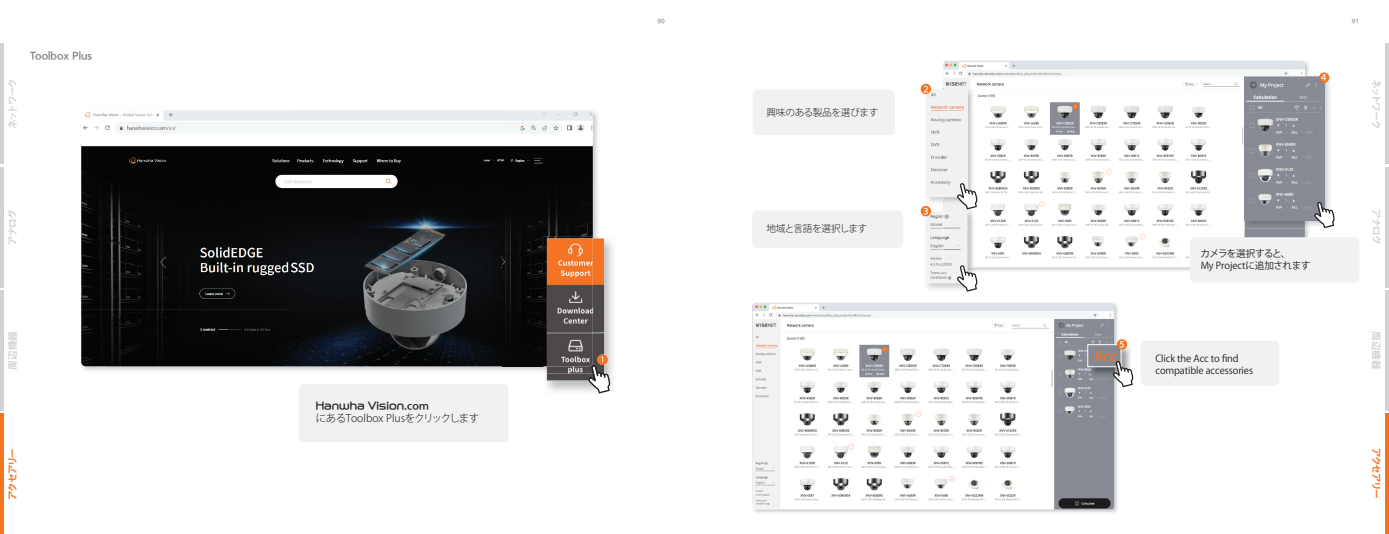
<style>
.page{position:relative;width:1389px;height:534px;background:#fff}
.page>*{position:absolute;margin:0;border:0;box-sizing:border-box;transform-origin:0 0}
.t1{font:13.65px "Hanwha Gothic ROTF";color:#f47321}
.t2{font:300 10.5px "Koz Go Pro";letter-spacing:-.025em;color:#231f20}
.t3{font:10.5px "Hanwha R OTF";color:#231f20}
.t4{font:10.5px "Hanwha Gothic ROTF";color:#808285}
.t5{font:9.62px/11.9px "Koz Go Pro";letter-spacing:-.01em;color:#231f20}
.t6{font:700 9.62px "Koz Go Pro";letter-spacing:-.1em;color:#d1d2d4}
.t7{font:300 9.62px "Koz Go Pro";letter-spacing:-.03em;color:#231f20}
.t8{font:700 9.62px "Koz Go Pro";letter-spacing:-.13em;color:#f47321}
.t9{font:8.75px "Hanwha Gothic ROTF";color:#fff}
.t10{font:7.88px "Hanwha Gothic ROTF";color:#fff}
.t11{font:6.12px "Hanwha Gothic ROTF";color:#939598}
.s1{font-family:"Hanwha Gothic ROTF"}
</style>
<div class="page">
<hr style="left:1385px;top:43px;width:4px;height:121px;background:#d1d2d4">
<hr style="left:1385px;top:290px;width:4px;height:120px;background:#d1d2d4">
<hr style="left:1385px;top:413px;width:4px;height:120px;background:#f47321">
<hr style="left:1385px;top:166px;width:4px;height:121px;background:#d1d2d4">
<hr style="left:0;top:43px;width:4px;height:121px;background:#d1d2d4">
<hr style="left:0;top:167px;width:4px;height:120px;background:#d1d2d4">
<hr style="left:0;top:290px;width:4px;height:120px;background:#d1d2d4">
<hr style="left:0;top:413px;width:4px;height:120px;background:#f47321">
<img style="left:593px;top:112px;width:5px;height:26px">
<img style="left:83px;top:366px;width:27px;height:5px">
<img style="left:593px;top:138px;width:5px;height:98px">
<img style="left:110px;top:366px;width:433px;height:5px">
<img style="left:81px;top:110px;width:422px;height:256px">
<img style="left:503px;top:110px;width:90px;height:142px">
<img style="left:503px;top:252px;width:40px;height:114px">
<div style="left:299px;top:383px;width:209px;height:58px;background:#f0f1f2;border-radius:6px"></div>
<img style="left:546px;top:239px;width:67px;height:155px">
<img style="left:543px;top:236px;width:50px;height:130px">
<img style="left:547px;top:238px;width:57px;height:142px">
<img style="left:547px;top:238px;width:53px;height:135px">
<img style="left:547px;top:238px;width:46px;height:128px">
<svg style="left:588px;top:364px;width:23px;height:29px"></svg>
<div style="left:597px;top:354px;width:11px;height:10px;background:#f47321;border-radius:50%"></div>
<svg style="left:597px;top:354px;width:6px;height:4px"></svg>
<img style="left:752px;top:331px;width:30px;height:182px">
<img style="left:1089px;top:331px;width:29px;height:182px">
<img style="left:753px;top:302px;width:361px;height:207px">
<div style="left:1141px;top:340px;width:138px;height:45px;background:#f0f1f2;border-radius:5px"></div>
<img style="left:946px;top:60px;width:363px;height:15px">
<img style="left:1305px;top:228px;width:4px;height:9px">
<img style="left:943px;top:61px;width:362px;height:26px">
<img style="left:977px;top:94px;width:266px;height:165px">
<img style="left:1244px;top:228px;width:61px;height:9px">
<img style="left:925px;top:87px;width:49px;height:118px">
<img style="left:926px;top:89px;width:41px;height:107px">
<img style="left:1243px;top:75px;width:87px;height:153px">
<img style="left:1245px;top:77px;width:79px;height:143px">
<img style="left:924px;top:216px;width:46px;height:76px">
<img style="left:943px;top:209px;width:31px;height:56px">
<img style="left:926px;top:211px;width:31px;height:72px">
<img style="left:942px;top:211px;width:15px;height:61px">
<img style="left:943px;top:211px;width:24px;height:56px">
<div style="left:753px;top:89px;width:142px;height:46px;background:#f0f1f2;border-radius:5px"></div>
<div style="left:752px;top:210px;width:151px;height:38px;background:#f0f1f2;border-radius:5px"></div>
<div style="left:1190px;top:237px;width:169px;height:45px;background:#f0f1f2;border-radius:5px"></div>
<img style="left:1088px;top:344px;width:43px;height:33px">
<div style="left:1087px;top:344px;width:34px;height:23px;background:#858991;border:1px solid #fff"></div>
<svg style="left:1314px;top:201px;width:21px;height:27px"></svg>
<svg style="left:1113px;top:360px;width:21px;height:27px"></svg>
<svg style="left:957px;top:265px;width:21px;height:26px"></svg>
<svg style="left:957px;top:183px;width:21px;height:26px"></svg>
<div style="left:1319px;top:72px;width:10px;height:11px;background:#f47321;border-radius:50%"></div>
<div style="left:921px;top:206px;width:10px;height:10px;background:#f47321;border-radius:50%"></div>
<div style="left:921px;top:84px;width:10px;height:10px;background:#f47321;border-radius:50%"></div>
<div style="left:1117px;top:339px;width:10px;height:10px;background:#f47321;border-radius:50%"></div>
<p class="t6" style="left:6px;top:129px;width:52px;rotate:-90deg">ネットワーク</p>
<p class="t4" style="left:30px;top:50px;width:64px">Toolbox Plus</p>
<p class="t6" style="left:6px;top:245px;width:37px;rotate:-90deg">アナログ</p>
<p class="t6" style="left:6px;top:369px;width:40px;rotate:-90deg">周辺機器</p>
<p class="t8" style="left:6px;top:499px;width:53px;rotate:-90deg">アクセアリー</p>
<p class="t3" style="left:316px;top:400px;width:115px">Hanwha Vision<span class="s1">.com</span></p>
<p class="t2" style="left:316px;top:411px;width:165px">にあるToolbox Plusをクリックします</p>
<p class="t11" style="left:657px;top:18px;width:9px">90</p>
<p class="t11" style="left:1352px;top:18px;width:9px">91</p>
<p class="t7" style="left:766px;top:106px;width:114px">興味のある製品を選びます</p>
<p class="t9" style="left:923px;top:84px;width:7px">2</p>
<p class="t9" style="left:1321px;top:73px;width:7px">4</p>
<p class="t6" style="left:1383px;top:79px;width:52px;rotate:90deg">ネットワーク</p>
<p class="t7" style="left:766px;top:222px;width:102px">地域と言語を選択します</p>
<p class="t9" style="left:924px;top:206px;width:7px">3</p>
<p class="t9" style="left:1120px;top:339px;width:7px">5</p>
<p class="t5" style="left:1200px;top:247px;width:112px">カメラを選択すると、<br>My Projectに追加されます</p>
<h1 class="t1" style="left:1094px;top:348px;width:25px">Acc</h1>
<p class="t10" style="left:600px;top:355px;width:6px">1</p>
<p class="t5" style="left:1155px;top:352px;width:99px">Click the Acc to find compatible accessories</p>
<p class="t6" style="left:1383px;top:209px;width:37px;rotate:90deg">アナログ</p>
<p class="t6" style="left:1383px;top:331px;width:40px;rotate:90deg">周辺機器</p>
<p class="t8" style="left:1383px;top:447px;width:53px;rotate:90deg">アクセアリー</p>
</div>
